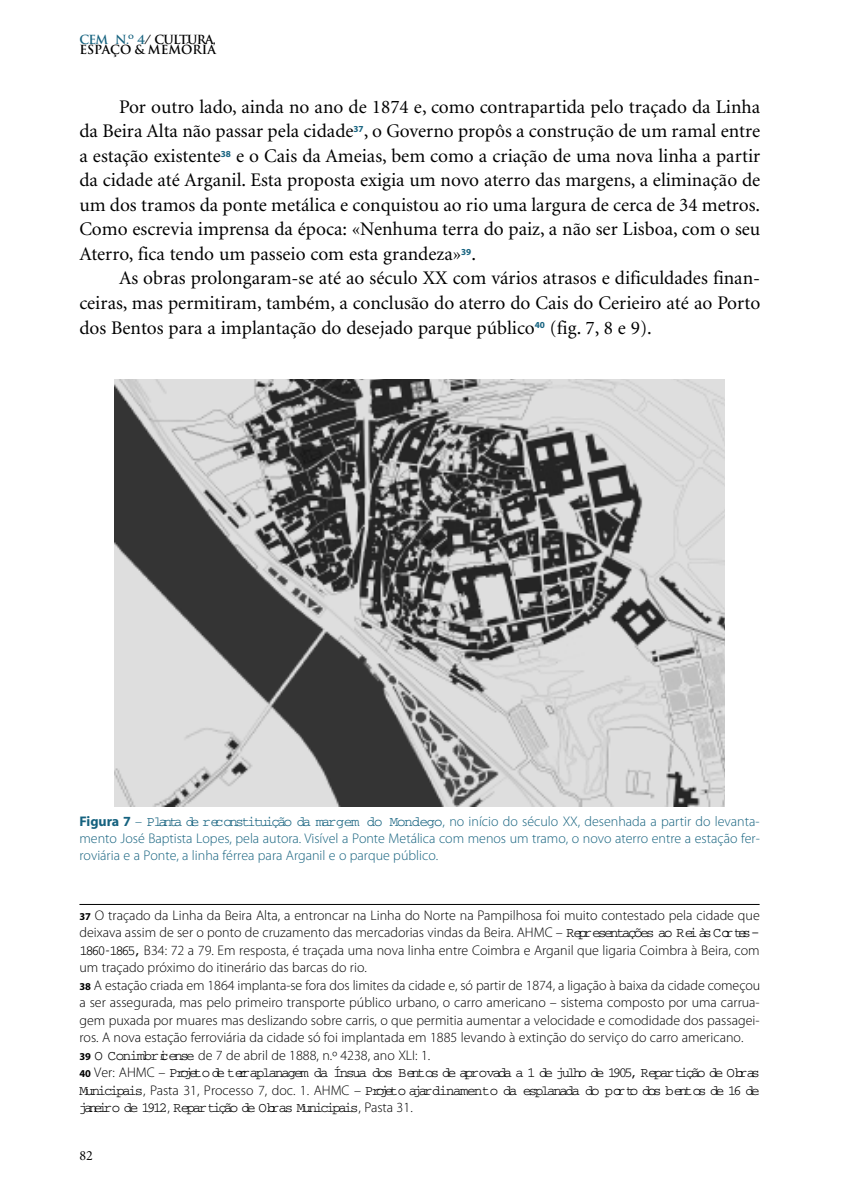
<style>
.page{position:relative;width:844px;height:1191px;background:#fff}
.page>*{position:absolute;margin:0;border:0;box-sizing:border-box;transform-origin:0 0}
.t1{font:19.25px "Minion";color:#000}
.t2{font:300 14px/17.5px "Myriad Pro";color:#000}
.t3{font:300 14px/16.8px "Myriad Pro";color:#15627f;text-align:justify}
.t4{font:14px "Minion";color:#000}
.t5{font:700 12.25px/10.5px "Trajan";color:#000}
.s1{color:#15627f}
.s2{font-family:"Myriad";font-weight:700}
.s3{font-family:"Myriad MM It.215.LT.700.SE";font-weight:400}
.s4{font-family:"Myriad";font-weight:700;font-size:10.5px}
</style>
<div class="page">
<hr style="left:79px;top:904px;width:680px;height:1px;background:#000">
<img style="left:114px;top:379px;width:610px;height:427px">
<p class="t5" style="left:79px;top:34px;width:138px"><span class="s1">CEM N.º 4</span>/ CULTURA,<br>ESPAÇO &amp; MEMÓRIA</p>
<p class="t1" style="left:119px;top:99px;width:642px">Por outro lado, ainda no ano de 1874 e, como contrapartida pelo traçado da Linha</p>
<p class="t1" style="left:79px;top:124px;width:682px">da Beira Alta não passar pela cidade<sup>37</sup>, o Governo propôs a construção de um ramal entre</p>
<p class="t1" style="left:79px;top:148px;width:682px">a estação existente<sup>38</sup> e o Cais da Ameias, bem como a criação de uma nova linha a partir</p>
<p class="t1" style="left:79px;top:173px;width:682px">da cidade até Arganil. Esta proposta exigia um novo aterro das margens, a eliminação de</p>
<p class="t1" style="left:79px;top:197px;width:682px">um dos tramos da ponte metálica e conquistou ao rio uma largura de cerca de 34 metros.</p>
<p class="t1" style="left:79px;top:222px;width:682px">Como escrevia imprensa da época: «Nenhuma terra do paiz, a não ser Lisboa, com o seu</p>
<p class="t1" style="left:79px;top:246px;width:398px">Aterro, fica tendo um passeio com esta grandeza»<sup>39</sup>.</p>
<p class="t1" style="left:119px;top:271px;width:642px">As obras prolongaram-se até ao século XX com vários atrasos e dificuldades finan-</p>
<p class="t1" style="left:79px;top:295px;width:682px">ceiras, mas permitiram, também, a conclusão do aterro do Cais do Cerieiro até ao Porto</p>
<p class="t1" style="left:79px;top:320px;width:573px">dos Bentos para a implantação do desejado parque público<sup>40</sup> (fig. 7, 8 e 9).</p>
<p class="t3" style="left:79px;top:813px;width:681px"><span class="s2">Figura 7</span> – <span class="s3">Planta de reconstituição da margem do Mondego</span>, no início do século XX, desenhada a partir do levanta&shy;mento José Baptista Lopes, pela autora. Visível a Ponte Metálica com menos um tramo, o novo aterro entre a estação fer&shy;roviária e a Ponte, a linha férrea para Arganil e o parque público.</p>
<p class="t2" style="left:79px;top:906px;width:682px"><span class="s4">37</span> O traçado da Linha da Beira Alta, a entroncar na Linha do Norte na Pampilhosa foi muito contestado pela cidade que deixava assim de ser o ponto de cruzamento das mercadorias vindas da Beira. AHMC – <span class="s3">Representações ao Rei às Cortes– 1860-1865,</span> B34: 72 a 79. Em resposta, é traçada uma nova linha entre Coimbra e Arganil que ligaria Coimbra à Beira, com um traçado próximo do itinerário das barcas do rio.<br><span class="s4">38</span> A estação criada em 1864 implanta-se fora dos limites da cidade e, só partir de 1874, a ligação à baixa da cidade começou a ser assegurada, mas pelo primeiro transporte público urbano, o carro americano – sistema composto por uma carrua&shy;gem puxada por muares mas deslizando sobre carris, o que permitia aumentar a velocidade e comodidade dos passagei&shy;ros. A nova estação ferroviária da cidade só foi implantada em 1885 levando à extinção do serviço do carro americano.<br><span class="s4">39</span> <span class="s3">O Conimbricense</span> de 7 de abril de 1888, n.º 4238, ano XLI: 1.<br><span class="s4">40</span> Ver : AHMC – <span class="s3">Projeto de terraplanagem da Ínsua dos Bentos de aprovada a 1 de julho de 1905, Repar tição de O bras Municipais</span>, Pasta 31, Processo 7, doc. 1. AHMC – <span class="s3">Projeto ajardinamento da esplanada do porto dos bentos de 16 de janeir o de 1912</span> , <span class="s3">Repar tição de O br as Municipais</span> , Pa s t a 3 1 .</p>
<p class="t4" style="left:79px;top:1149px;width:15px">82</p>
</div>
